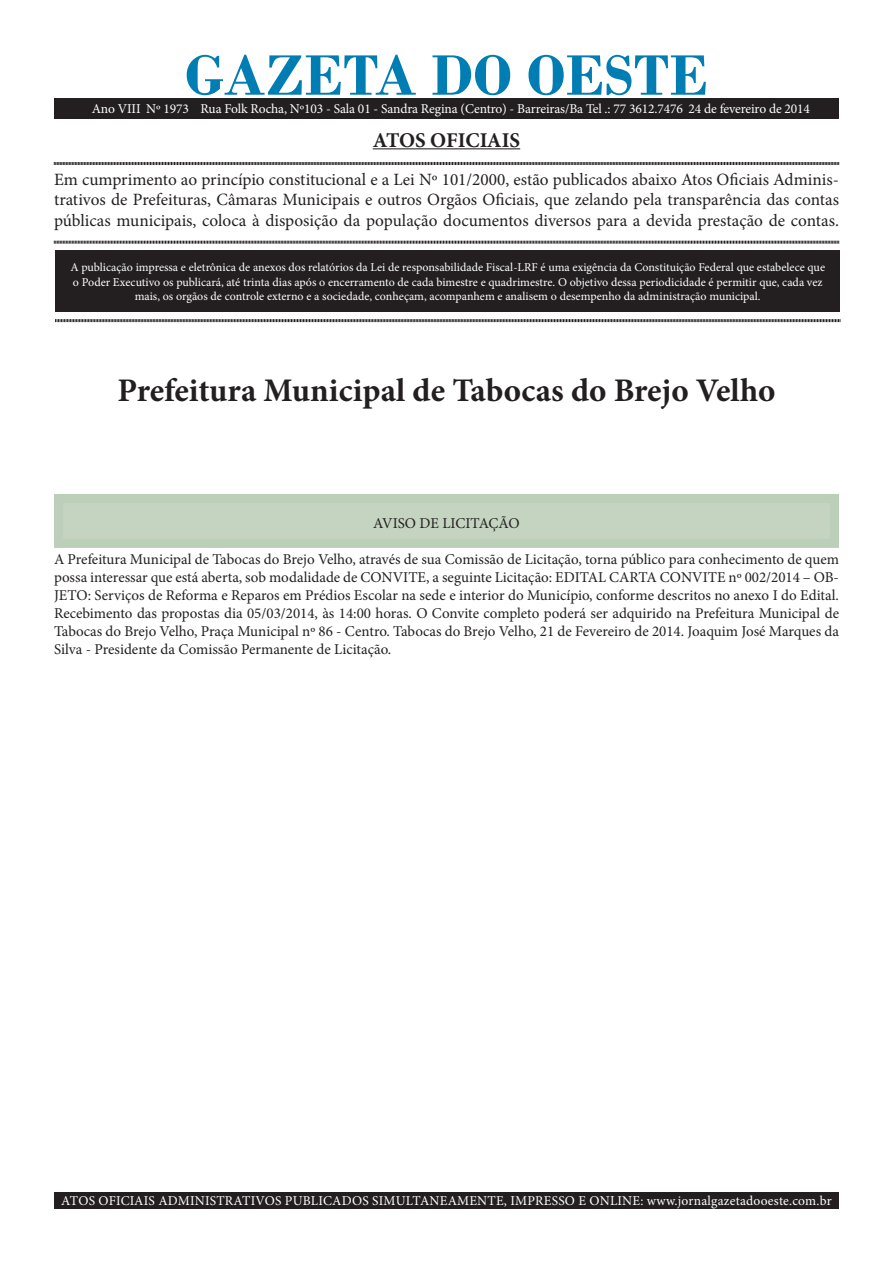
<style>
.page{position:relative;width:893px;height:1263px;background:#fff}
.page>*{position:absolute;margin:0;border:0;box-sizing:border-box;transform-origin:0 0}
.t1{font:700 60px "Bodoni";color:#007eb4}
.t2{font:700 33px "Minion Pro";color:#231f20}
.t3{font:700 21px "Minion Pro";letter-spacing:-.005em;color:#231f20}
.t4{font:17.25px/20.7px "Minion Pro";color:#231f20;text-align:justify}
.t5{font:15px/18px "Minion Pro";color:#231f20;text-align:justify}
.t6{font:13.5px "Minion Pro";color:#fff}
.t7{font:12px/14.4px "Minion Pro";color:#fff;text-align:center}
</style>
<div class="page">
<div style="left:55px;top:250px;width:785px;height:62px;background:#231f20"></div>
<hr style="left:373px;top:148px;width:147px;height:1px;background:#231f20">
<svg style="left:54px;top:162px;width:785px;height:3px;background:#6b6969"></svg>
<svg style="left:54px;top:240px;width:785px;height:4px;background:#908e8e"></svg>
<svg style="left:55px;top:319px;width:785px;height:4px;background:#908e8e"></svg>
<div style="left:54px;top:1192px;width:785px;height:17px;background:#231f20"></div>
<div style="left:54px;top:99px;width:785px;height:20px;background:#231f20"></div>
<div style="left:54px;top:494px;width:785px;height:54px;background:#c4d4c0"></div>
<p class="t1" style="left:185px;top:40px;width:525px">GAZETA DO OESTE</p>
<p class="t3" style="left:373px;top:125px;width:149px">ATOS OFICIAIS</p>
<p class="t4" style="left:54px;top:169px;width:786px">Em cumprimento ao princípio constitucional e a Lei Nº 101/2000, estão publicados abaixo Atos Oficiais Adminis&shy;trativos de Prefeituras, Câmaras Municipais e outros Orgãos Oficiais, que zelando pela transparência das contas públicas municipais, coloca à disposição da população documentos diversos para a devida prestação de contas.</p>
<p class="t7" style="left:70px;top:260px;width:756px">A publicação impressa e eletrônica de anexos dos relatórios da Lei de responsabilidade Fiscal-LRF é uma exigência da Constituição Federal que estabelece que o Poder Executivo os publicará, até trinta dias após o encerramento de cada bimestre e quadrimestre. O objetivo dessa periodicidade é permitir que, cada vez mais, os orgãos de controle externo e a sociedade, conheçam, acompanhem e analisem o desempenho da administração municipal.</p>
<p class="t6" style="left:92px;top:100px;width:720px">Ano VIII Nº 1973 Rua Folk Rocha, Nº103 - Sala 01 - Sandra Regina (Centro) - Barreiras/Ba Tel .: 77 3612.7476 24 de fevereiro de 2014</p>
<p class="t2" style="left:117px;top:367px;width:659px">Prefeitura Municipal de Tabocas do Brejo Velho</p>
<p class="t5" style="left:373px;top:514px;width:148px">AVISO DE LICITAÇÃO</p>
<p class="t5" style="left:54px;top:550px;width:787px">A Prefeitura Municipal de Tabocas do Brejo Velho, através de sua Comissão de Licitação, torna público para conhecimento de quem possa interessar que está aberta, sob modalidade de CONVITE, a seguinte Licitação: EDITAL CARTA CONVITE nº 002/2014 – OB-JETO: Serviços de Reforma e Reparos em Prédios Escolar na sede e interior do Município, conforme descritos no anexo I do Edital.<br>Recebimento das propostas dia 05/03/2014, às 14:00 horas. O Convite completo poderá ser adquirido na Prefeitura Municipal de Tabocas do Brejo Velho, Praça Municipal nº 86 - Centro. Tabocas do Brejo Velho, 21 de Fevereiro de 2014. Joaquim José Marques da Silva - Presidente da Comissão Permanente de Licitação.</p>
<p class="t6" style="left:61px;top:1191px;width:772px">ATOS OFICIAIS ADMINISTRATIVOS PUBLICADOS SIMULTANEAMENTE, IMPRESSO E ONLINE: www.jornalgazetadooeste.com.br</p>
</div>
